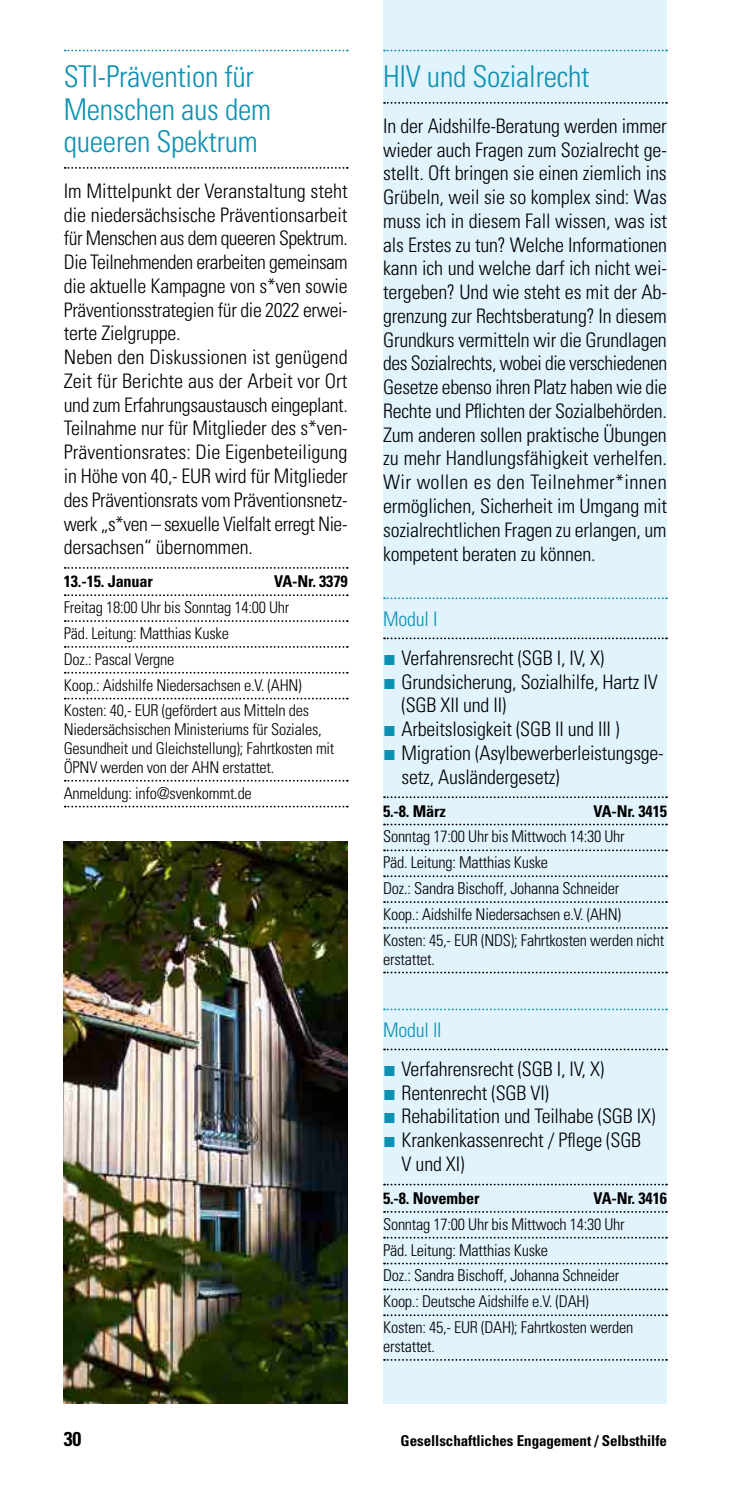
<style>
.page{position:relative;width:745px;height:1489px;background:#fff}
.page>*{position:absolute;margin:0;border:0;box-sizing:border-box;transform-origin:0 0}
.t1{font:300 condensed 30px/32.5px "Univers";letter-spacing:-.01em;color:#0c91b2}
.t2{font:300 condensed 20px/23.8px "Univers";letter-spacing:-.01em;color:#000}
.t3{font:300 condensed 20px "Univers";letter-spacing:-.01em;color:#0c91b2}
.t4{font:700 condensed 20px "Univers";color:#000}
.t5{font:300 condensed 16.25px/25.8px "Univers";letter-spacing:-.015em;color:#000}
.t6{font:700 condensed 16.25px "Univers";letter-spacing:-.01em;color:#000}
.t7{font:700 condensed 15px "Univers";letter-spacing:-.005em;color:#000}
</style>
<div class="page">
<div style="left:383px;top:0;width:283px;height:1403px;background:#e1f3fc"></div>
<svg style="left:65px;top:50px;width:282px;height:1px"></svg>
<svg style="left:65px;top:167px;width:282px;height:2px"></svg>
<svg style="left:65px;top:567px;width:282px;height:1px"></svg>
<svg style="left:65px;top:594px;width:282px;height:2px"></svg>
<svg style="left:65px;top:620px;width:282px;height:2px"></svg>
<svg style="left:65px;top:646px;width:282px;height:1px"></svg>
<svg style="left:65px;top:672px;width:282px;height:1px"></svg>
<svg style="left:65px;top:697px;width:282px;height:2px"></svg>
<svg style="left:65px;top:779px;width:282px;height:2px"></svg>
<svg style="left:65px;top:805px;width:282px;height:2px"></svg>
<svg style="left:384px;top:50px;width:282px;height:1px"></svg>
<svg style="left:384px;top:102px;width:282px;height:2px"></svg>
<svg style="left:384px;top:597px;width:282px;height:2px"></svg>
<svg style="left:384px;top:637px;width:282px;height:2px"></svg>
<svg style="left:384px;top:796px;width:282px;height:2px"></svg>
<svg style="left:384px;top:823px;width:282px;height:2px"></svg>
<svg style="left:384px;top:849px;width:282px;height:2px"></svg>
<svg style="left:384px;top:875px;width:282px;height:2px"></svg>
<svg style="left:384px;top:901px;width:282px;height:1px"></svg>
<svg style="left:384px;top:927px;width:282px;height:1px"></svg>
<svg style="left:384px;top:971px;width:282px;height:2px"></svg>
<svg style="left:384px;top:1008px;width:282px;height:2px"></svg>
<svg style="left:384px;top:1048px;width:282px;height:2px"></svg>
<svg style="left:384px;top:1183px;width:282px;height:2px"></svg>
<svg style="left:384px;top:1211px;width:282px;height:1px"></svg>
<svg style="left:384px;top:1236px;width:282px;height:2px"></svg>
<svg style="left:384px;top:1262px;width:282px;height:2px"></svg>
<svg style="left:384px;top:1288px;width:282px;height:2px"></svg>
<svg style="left:384px;top:1314px;width:282px;height:1px"></svg>
<svg style="left:384px;top:1359px;width:282px;height:1px"></svg>
<img style="left:64px;top:842px;width:283px;height:561px">
<h1 class="t1" style="left:64px;top:60px;width:209px">STI-Prävention für<br>Menschen aus dem queeren Spektrum</h1>
<p class="t2" style="left:64px;top:179px;width:285px">Im Mittelpunkt der Veranstaltung steht die niedersächsische Präventionsarbeit für Menschen aus dem queeren Spektrum.<br>Die Teilnehmenden erarbeiten gemeinsam die aktuelle Kampagne von s*ven sowie Präventionsstrategien für die 2022 erwei&shy;terte Zielgruppe.<br>Neben den Diskussionen ist genügend Zeit für Berichte aus der Arbeit vor Ort und zum Erfahrungsaustausch eingeplant.<br>Teilnahme nur für Mitglieder des s*ven-Präventionsrates: Die Eigenbeteiligung in Höhe von 40,- EUR wird für Mitglieder des Präventionsrats vom Präventionsnetz&shy;werk „s*ven – sexuelle Vielfalt erregt Nie&shy;dersachsen“ übernommen.</p>
<p class="t6" style="left:64px;top:571px;width:91px">13.-15. Januar</p>
<p class="t6" style="left:274px;top:571px;width:75px">VA-Nr. 3379</p>
<p class="t5" style="left:64px;top:594px;width:247px">Freitag 18:00 Uhr bis Sonntag 14:00 Uhr Päd. Leitung: Matthias Kuske<br>Doz.: Pascal Vergne<br>Koop.: Aidshilfe Niedersachsen e.V. (AHN)<br>Kosten: 40,- EUR (gefördert aus Mitteln des</p>
<p class="t5" style="left:64px;top:720px;width:272px;line-height:18.8px">Niedersächsischen Ministeriums für Soziales,<br>Gesundheit und Gleichstellung); Fahrtkosten mit<br>ÖPNV werden von der AHN erstattet.</p>
<p class="t5" style="left:64px;top:780px;width:189px">Anmeldung: info@svenkommt.de</p>
<h1 class="t1" style="left:383px;top:60px;width:208px">HIV und Sozialrecht</h1>
<p class="t2" style="left:383px;top:114px;width:285px;text-align:justify">In der Aidshilfe-Beratung werden immer wieder auch Fragen zum Sozialrecht ge&shy;stellt. Oft bringen sie einen ziemlich ins Grübeln, weil sie so komplex sind: Was muss ich in diesem Fall wissen, was ist als Erstes zu tun? Welche Informationen kann ich und welche darf ich nicht wei&shy;tergeben? Und wie steht es mit der Ab&shy;grenzung zur Rechtsberatung? In diesem Grundkurs vermitteln wir die Grundlagen des Sozialrechts, wobei die verschiedenen Gesetze ebenso ihren Platz haben wie die Rechte und Pflichten der Sozialbehörden.<br>Zum anderen sollen praktische Übungen zu mehr Handlungsfähigkeit verhelfen.<br>Wir wollen es den Teilnehmer*innen ermöglichen, Sicherheit im Umgang mit sozialrechtlichen Fragen zu erlangen, um kompetent beraten zu können.</p>
<p class="t3" style="left:383px;top:606px;width:56px">Modul I</p>
<p class="t2" style="left:401px;top:646px;width:263px">Verfahrensrecht (SGB I, IV, X)<br>Grundsicherung, Sozialhilfe, Hartz IV (SGB XII und II)<br>Arbeitslosigkeit (SGB II und III )<br>Migration (Asylbewerberleistungsge&shy;setz, Ausländergesetz)</p>
<p class="t6" style="left:383px;top:800px;width:64px">5.-8. März</p>
<p class="t6" style="left:593px;top:800px;width:75px">VA-Nr. 3415</p>
<p class="t5" style="left:383px;top:823px;width:282px">Sonntag 17:00 Uhr bis Mittwoch 14:30 Uhr<br>Päd. Leitung: Matthias Kuske<br>Doz.: Sandra Bischoff, Johanna Schneider<br>Koop.: Aidshilfe Niedersachsen e.V. (AHN)<br>Kosten: 45,- EUR (NDS); Fahrtkosten werden nicht</p>
<p class="t5" style="left:383px;top:945px;width:53px">erstattet.</p>
<p class="t3" style="left:383px;top:1017px;width:60px">Modul II</p>
<p class="t2" style="left:401px;top:1056px;width:255px">Verfahrensrecht (SGB I, IV, X)<br>Rentenrecht (SGB VI)<br>Rehabilitation und Teilhabe (SGB IX)<br>Krankenkassenrecht / Pflege (SGB<br>V und XI)</p>
<p class="t6" style="left:383px;top:1188px;width:98px">5.-8. November</p>
<p class="t6" style="left:593px;top:1188px;width:75px">VA-Nr. 3416</p>
<p class="t5" style="left:383px;top:1210px;width:251px">Sonntag 17:00 Uhr bis Mittwoch 14:30 Uhr Päd. Leitung: Matthias Kuske<br>Doz.: Sandra Bischoff, Johanna Schneider Koop.: Deutsche Aidshilfe e.V. (DAH)<br>Kosten: 45,- EUR (DAH); Fahrtkosten werden</p>
<p class="t5" style="left:383px;top:1333px;width:53px">erstattet.</p>
<p class="t4" style="left:64px;top:1426px;width:19px">30</p>
<p class="t7" style="left:400px;top:1431px;width:268px">Gesellschaftliches Engagement / Selbsthilfe</p>
</div>
